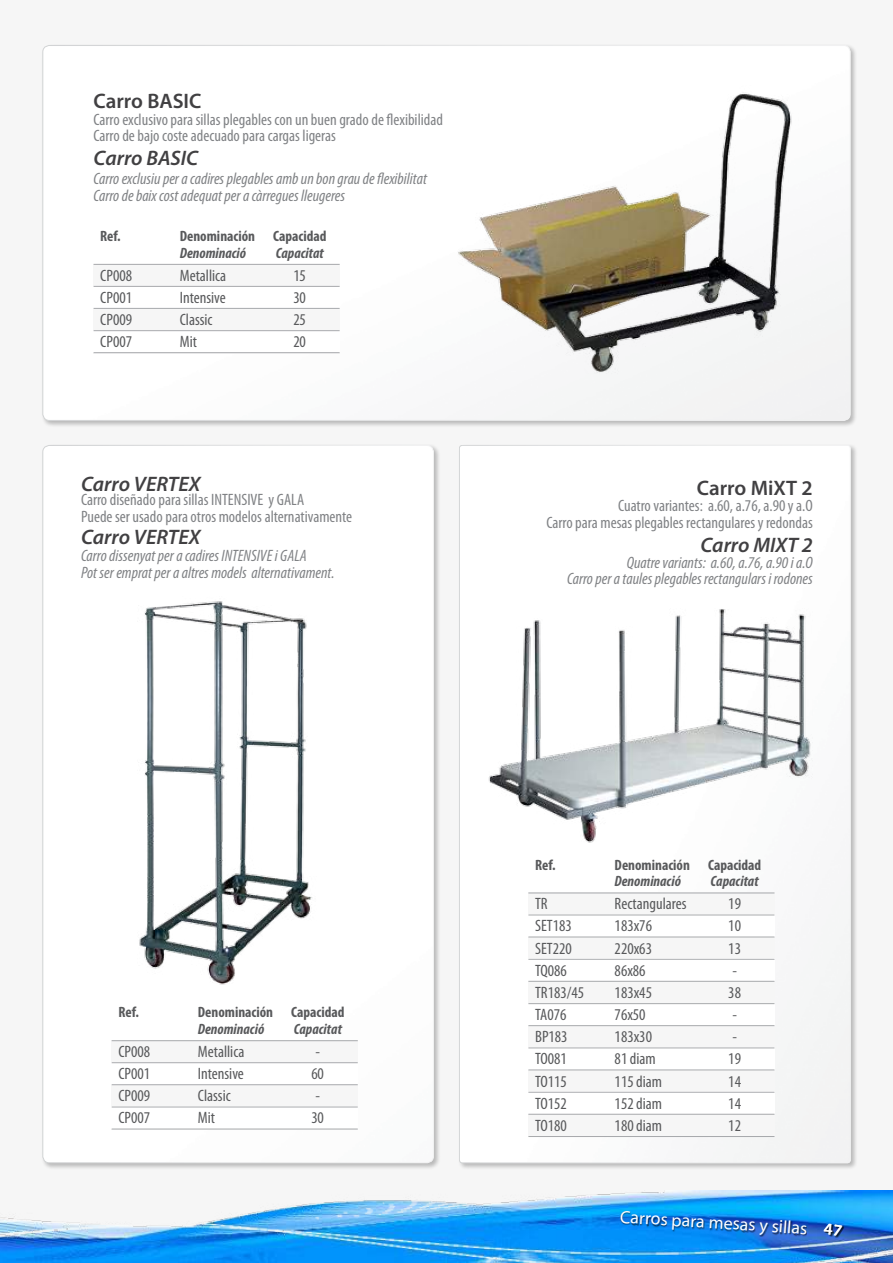
<style>
.page{position:relative;width:893px;height:1263px;background:#f6f6f6}
.page>*{position:absolute;margin:0;border:0;box-sizing:border-box;transform-origin:0 0}
.t1{font:italic 600 21px "Myriad Pro";color:#414042}
.t2{font:600 21px "Myriad Pro";color:#414042}
.t3{font:18px "Myriad Pro";color:#fff}
.t4{font:condensed 16.5px/16.5px "Myriad Pro";color:#808285}
.t5{font:italic condensed 16.5px/16.5px "Myriad Pro";color:#808285}
.t6{font:condensed 16.5px "Myriad Pro";color:#58595b}
.t7{font:700 condensed 15px/16.5px "Myriad Pro";color:#58595b}
.t8{font:italic 700 condensed 15px "Myriad Pro";color:#58595b}
.s1{font-style:italic}
</style>
<div class="page">
<div style="left:41px;top:444px;width:400px;height:726px;background:#000;opacity:.25"></div>
<div style="left:43px;top:445px;width:390px;height:718px;background:#fff"></div>
<div style="left:458px;top:444px;width:399px;height:726px;background:#000;opacity:.25"></div>
<div style="left:459px;top:445px;width:391px;height:718px;background:#fff;border-radius:3px"></div>
<div style="left:528px;top:892px;width:246px;height:244px;background:#f6f6f6"></div>
<hr style="left:528px;top:892px;width:246px;height:1px;background:#a7a9ac">
<div style="left:528px;top:915px;width:246px;height:22px;background:#fff"></div>
<hr style="left:528px;top:914px;width:246px;height:1px;background:#a7a9ac">
<hr style="left:528px;top:937px;width:246px;height:1px;background:#a7a9ac">
<div style="left:528px;top:959px;width:246px;height:22px;background:#fff"></div>
<hr style="left:528px;top:959px;width:246px;height:1px;background:#a7a9ac">
<hr style="left:528px;top:981px;width:246px;height:1px;background:#a7a9ac">
<div style="left:528px;top:1003px;width:246px;height:22px;background:#fff"></div>
<hr style="left:528px;top:1003px;width:246px;height:1px;background:#a7a9ac">
<hr style="left:528px;top:1025px;width:246px;height:1px;background:#a7a9ac">
<div style="left:528px;top:1047px;width:246px;height:22px;background:#fff"></div>
<hr style="left:528px;top:1047px;width:246px;height:1px;background:#a7a9ac">
<hr style="left:528px;top:1069px;width:246px;height:1px;background:#a7a9ac">
<div style="left:528px;top:1092px;width:246px;height:22px;background:#fff"></div>
<hr style="left:528px;top:1092px;width:246px;height:1px;background:#a7a9ac">
<hr style="left:528px;top:1114px;width:246px;height:1px;background:#a7a9ac">
<hr style="left:528px;top:1136px;width:246px;height:1px;background:#a7a9ac">
<div style="left:41px;top:44px;width:816px;height:384px;background:#000;opacity:.25"></div>
<img style="left:43px;top:46px;width:807px;height:374px">
<div style="left:94px;top:264px;width:246px;height:89px;background:#f6f6f6"></div>
<hr style="left:94px;top:264px;width:246px;height:1px;background:#a7a9ac">
<div style="left:94px;top:286px;width:246px;height:22px;background:#fff"></div>
<hr style="left:94px;top:286px;width:246px;height:1px;background:#a7a9ac">
<hr style="left:94px;top:308px;width:246px;height:1px;background:#a7a9ac">
<div style="left:94px;top:330px;width:246px;height:22px;background:#fff"></div>
<hr style="left:94px;top:330px;width:246px;height:1px;background:#a7a9ac">
<hr style="left:94px;top:352px;width:246px;height:1px;background:#a7a9ac">
<div style="left:112px;top:1040px;width:246px;height:89px;background:#f6f6f6"></div>
<hr style="left:112px;top:1040px;width:246px;height:1px;background:#a7a9ac">
<div style="left:112px;top:1063px;width:246px;height:22px;background:#fff"></div>
<hr style="left:112px;top:1062px;width:246px;height:1px;background:#a7a9ac">
<hr style="left:112px;top:1084px;width:246px;height:1px;background:#a7a9ac">
<div style="left:112px;top:1106px;width:246px;height:23px;background:#fff"></div>
<hr style="left:112px;top:1106px;width:246px;height:1px;background:#a7a9ac">
<hr style="left:112px;top:1129px;width:246px;height:1px;background:#a7a9ac">
<img style="left:137px;top:587px;width:182px;height:404px">
<img style="left:488px;top:608px;width:325px;height:239px">
<img style="left:446px;top:86px;width:353px;height:294px">
<img style="left:0;top:1190px;width:893px;height:73px">
<p class="t2" style="left:94px;top:88px;width:109px">Carro BASIC</p>
<p class="t4" style="left:94px;top:111px;width:351px">Carro exclusivo para sillas plegables con un buen grado de flexibilidad<br>Carro de bajo coste adecuado para cargas ligeras</p>
<p class="t5" style="left:94px;top:170px;width:335px">Carro exclusiu per a cadires plegables amb un bon grau de flexibilitat<br>Carro de baix cost adequat per a càrregues lleugeres</p>
<p class="t1" style="left:94px;top:145px;width:106px">Carro BASIC</p>
<p class="t7" style="left:100px;top:227px;width:22px">Ref.</p>
<p class="t7" style="left:180px;top:227px;width:148px">Denominación Capacidad<br><span class="s1">Denominació</span></p>
<p class="t8" style="left:276px;top:243px;width:50px">Capacitat</p>
<p class="t6" style="left:100px;top:265px;width:33px">CP008</p>
<p class="t6" style="left:180px;top:265px;width:48px">Metallica</p>
<p class="t6" style="left:293px;top:265px;width:14px">15</p>
<p class="t6" style="left:100px;top:287px;width:33px">CP001</p>
<p class="t6" style="left:180px;top:287px;width:47px">Intensive</p>
<p class="t6" style="left:293px;top:287px;width:14px">30</p>
<p class="t6" style="left:100px;top:309px;width:33px">CP009</p>
<p class="t6" style="left:180px;top:309px;width:34px">Classic</p>
<p class="t6" style="left:293px;top:309px;width:14px">25</p>
<p class="t6" style="left:100px;top:332px;width:33px">CP007</p>
<p class="t6" style="left:180px;top:332px;width:19px">Mit</p>
<p class="t6" style="left:293px;top:332px;width:14px">20</p>
<p class="t1" style="left:81px;top:470px;width:121px">Carro VERTEX</p>
<p class="t1" style="left:81px;top:524px;width:121px">Carro VERTEX</p>
<p class="t4" style="left:81px;top:491px;width:273px">Carro diseñado para sillas INTENSIVE y GALA<br>Puede ser usado para otros modelos alternativamente</p>
<p class="t5" style="left:81px;top:547px;width:255px">Carro dissenyat per a cadires INTENSIVE i GALA<br>Pot ser emprat per a altres models alternativament.</p>
<p class="t2" style="left:697px;top:475px;width:117px">Carro MiXT 2</p>
<p class="t4" style="left:546px;top:497px;width:268px;text-align:right">Cuatro variantes: a.60, a.76, a.90 y a.O<br>Carro para mesas plegables rectangulares y redondas</p>
<p class="t5" style="left:567px;top:554px;width:247px;text-align:right">Quatre variants: a.60, a.76, a.90 i a.O<br>Carro per a taules plegables rectangulars i rodones</p>
<p class="t1" style="left:700px;top:531px;width:114px">Carro MIXT 2</p>
<p class="t7" style="left:118px;top:1004px;width:22px">Ref.</p>
<p class="t7" style="left:198px;top:1004px;width:148px">Denominación Capacidad<br><span class="s1">Denominació</span></p>
<p class="t8" style="left:294px;top:1019px;width:50px">Capacitat</p>
<p class="t6" style="left:118px;top:1041px;width:33px">CP008</p>
<p class="t6" style="left:198px;top:1041px;width:48px">Metallica</p>
<p class="t6" style="left:316px;top:1041px;width:6px">-</p>
<p class="t6" style="left:118px;top:1064px;width:33px">CP001</p>
<p class="t6" style="left:198px;top:1064px;width:47px">Intensive</p>
<p class="t6" style="left:312px;top:1064px;width:14px">60</p>
<p class="t6" style="left:118px;top:1086px;width:33px">CP009</p>
<p class="t6" style="left:198px;top:1086px;width:34px">Classic</p>
<p class="t6" style="left:316px;top:1086px;width:6px">-</p>
<p class="t6" style="left:118px;top:1108px;width:33px">CP007</p>
<p class="t6" style="left:198px;top:1108px;width:19px">Mit</p>
<p class="t6" style="left:312px;top:1108px;width:14px">30</p>
<p class="t7" style="left:535px;top:856px;width:22px">Ref.</p>
<p class="t7" style="left:615px;top:856px;width:148px">Denominación Capacidad<br><span class="s1">Denominació</span></p>
<p class="t8" style="left:711px;top:872px;width:50px">Capacitat</p>
<p class="t6" style="left:535px;top:894px;width:14px">TR</p>
<p class="t6" style="left:615px;top:894px;width:73px">Rectangulares</p>
<p class="t6" style="left:728px;top:894px;width:14px">19</p>
<p class="t6" style="left:535px;top:916px;width:38px">SET183</p>
<p class="t6" style="left:615px;top:916px;width:39px">183x76</p>
<p class="t6" style="left:728px;top:916px;width:14px">10</p>
<p class="t6" style="left:535px;top:938px;width:38px">SET220</p>
<p class="t6" style="left:615px;top:938px;width:39px">220x63</p>
<p class="t6" style="left:728px;top:938px;width:14px">13</p>
<p class="t6" style="left:535px;top:960px;width:33px">TQ086</p>
<p class="t6" style="left:615px;top:960px;width:33px">86x86</p>
<p class="t6" style="left:732px;top:960px;width:6px">-</p>
<p class="t6" style="left:535px;top:982px;width:50px">TR183/45</p>
<p class="t6" style="left:615px;top:982px;width:39px">183x45</p>
<p class="t6" style="left:728px;top:982px;width:14px">38</p>
<p class="t6" style="left:535px;top:1005px;width:33px">TA076</p>
<p class="t6" style="left:615px;top:1005px;width:33px">76x50</p>
<p class="t6" style="left:732px;top:1005px;width:6px">-</p>
<p class="t6" style="left:535px;top:1027px;width:34px">BP183</p>
<p class="t6" style="left:615px;top:1027px;width:39px">183x30</p>
<p class="t6" style="left:732px;top:1027px;width:6px">-</p>
<p class="t6" style="left:535px;top:1049px;width:33px">TO081</p>
<p class="t6" style="left:615px;top:1049px;width:43px">81 diam</p>
<p class="t6" style="left:728px;top:1049px;width:14px">19</p>
<p class="t6" style="left:535px;top:1071px;width:33px">TO115</p>
<p class="t6" style="left:615px;top:1071px;width:49px">115 diam</p>
<p class="t6" style="left:728px;top:1071px;width:14px">14</p>
<p class="t6" style="left:535px;top:1093px;width:33px">TO152</p>
<p class="t6" style="left:615px;top:1093px;width:49px">152 diam</p>
<p class="t6" style="left:728px;top:1093px;width:14px">14</p>
<p class="t6" style="left:535px;top:1115px;width:33px">TO180</p>
<p class="t6" style="left:615px;top:1115px;width:49px">180 diam</p>
<p class="t6" style="left:728px;top:1115px;width:14px">12</p>
<p class="t3" style="left:621px;top:1205px;width:78px;rotate:3deg">Carros par</p>
<p class="t3" style="left:697px;top:1209px;width:113px;rotate:4deg">a mesas y sillas</p>
<p class="t3" style="left:643px;top:1207px;width:55px;rotate:3deg">Produc</p>
<p class="t3" style="left:697px;top:1209px;width:106px;rotate:4deg">tos destacado</p>
</div>
